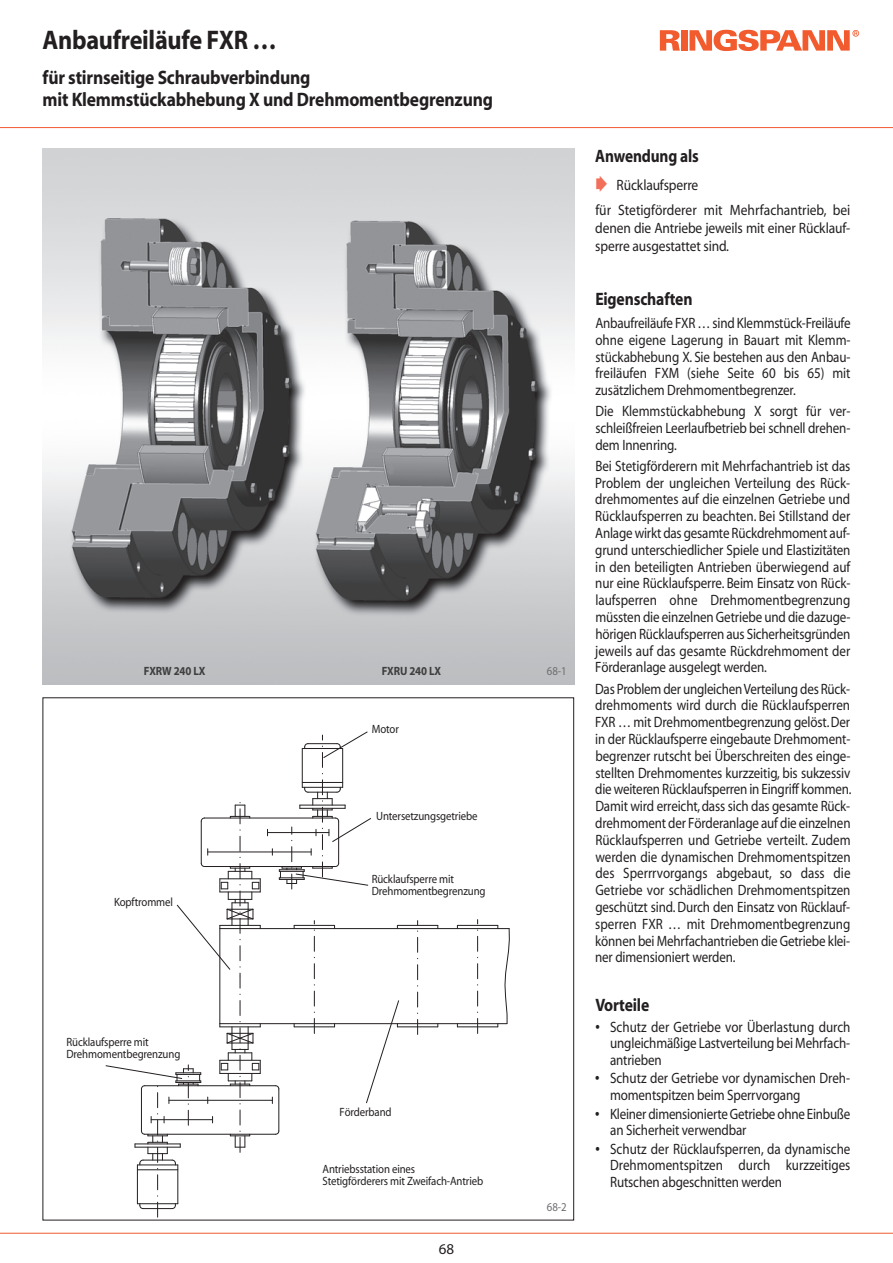
<style>
.page{position:relative;width:893px;height:1263px;background:#fff}
.page>*{position:absolute;margin:0;border:0;box-sizing:border-box;transform-origin:0 0}
.t1{font:700 27px "Myriad";letter-spacing:-.01em;color:#231f20;scale:.9 1}
.t2{font:700 19.5px/22.2px "Myriad";letter-spacing:-.01em;color:#231f20;scale:.9 1}
.t3{font:700 18px "Myriad";letter-spacing:-.01em;color:#231f20;scale:.87 1}
.t4{font:700 18px "Myriad";letter-spacing:-.01em;color:#231f20;scale:.85 1}
.t5{font:15px/16.8px "Myriad";letter-spacing:-.01em;color:#231f20;text-align:justify;scale:.87 1}
.t6{font:15px/24.3px "Myriad";letter-spacing:-.01em;color:#231f20;scale:.9 1}
.t7{font:15px "Myriad";letter-spacing:-.01em;color:#231f20}
.t8{font:12px/12px "Myriad";letter-spacing:-.01em;color:#231f20;scale:.9 1}
.t9{font:700 12px "Myriad";letter-spacing:-.01em;color:#3e3e3f;scale:.9 1}
.t10{font:12px "Myriad";color:#6c6d70;scale:.9 1}
.s1{color:#f26f5a}
.s2{font-weight:700}
</style>
<div class="page">
<img style="left:43px;top:149px;width:531px;height:535px">
<hr style="left:0;top:127px;width:893px;height:1px;background:#f15b2e">
<hr style="left:0;top:1233px;width:893px;height:1px;background:#f15b2e">
<hr style="left:294px;top:1026px;width:41px;height:1px;background:#231f20">
<hr style="left:294px;top:925px;width:41px;height:1px;background:#231f20">
<hr style="left:397px;top:1026px;width:41px;height:1px;background:#231f20">
<hr style="left:397px;top:925px;width:41px;height:1px;background:#231f20">
<hr style="left:457px;top:925px;width:41px;height:1px;background:#231f20">
<hr style="left:220px;top:1023px;width:287px;height:1px;background:#231f20">
<hr style="left:457px;top:1026px;width:41px;height:1px;background:#231f20">
<svg style="left:477px;top:919px;width:1px;height:114px"></svg>
<svg style="left:417px;top:920px;width:1px;height:114px"></svg>
<svg style="left:314px;top:920px;width:1px;height:113px"></svg>
<hr style="left:220px;top:928px;width:289px;height:1px;background:#231f20">
<hr style="left:145px;top:1085px;width:131px;height:1px;background:#231f20">
<hr style="left:145px;top:1134px;width:131px;height:1px;background:#231f20">
<hr style="left:278px;top:1089px;width:1px;height:42px;background:#231f20">
<svg style="left:275px;top:1085px;width:5px;height:5px"></svg>
<svg style="left:275px;top:1130px;width:5px;height:5px"></svg>
<hr style="left:169px;top:1100px;width:103px;height:1px;background:#231f20">
<svg style="left:505px;top:928px;width:5px;height:96px"></svg>
<hr style="left:204px;top:866px;width:131px;height:1px;background:#231f20">
<hr style="left:204px;top:818px;width:131px;height:1px;background:#231f20">
<hr style="left:208px;top:851px;width:103px;height:1px;background:#231f20">
<hr style="left:267px;top:832px;width:62px;height:1px;background:#231f20">
<svg style="left:660px;top:30px;width:20px;height:21px"></svg>
<div style="left:681px;top:30px;width:6px;height:21px;background:#f15b2e"></div>
<svg style="left:689px;top:30px;width:170px;height:21px"></svg>
<svg style="left:105px;top:802px;width:156px;height:415px"></svg>
<svg style="left:365px;top:1000px;width:35px;height:104px"></svg>
<svg style="left:279px;top:731px;width:92px;height:158px"></svg>
<p class="t1" style="left:43px;top:30px;width:262px">Anbaufreiläufe FXR …</p>
<p class="t2" style="left:43px;top:68px;width:502px">für stirnseitige Schraubverbindung<br>mit Klemmstückabhebung X und Drehmomentbegrenzung</p>
<p class="t9" style="left:144px;top:666px;width:70px">FXRW 240 LX</p>
<p class="t9" style="left:382px;top:666px;width:67px">FXRU 240 LX</p>
<p class="t8" style="left:372px;top:724px;width:32px">Motor</p>
<p class="t8" style="left:114px;top:897px;width:67px">Kopftrommel</p>
<p class="t8" style="left:67px;top:1037px;width:128px">Rücklaufsperre mit<br>Drehmomentbegrenzung</p>
<p class="t8" style="left:376px;top:811px;width:114px">Untersetzungsgetriebe</p>
<p class="t8" style="left:372px;top:873px;width:128px">Rücklaufsperre mit<br>Drehmomentbegrenzung</p>
<p class="t8" style="left:340px;top:1107px;width:59px">Förderband</p>
<p class="t8" style="left:323px;top:1164px;width:180px">Antriebsstation eines<br>Stetigförderers mit Zweifach-Antrieb</p>
<p class="t7" style="left:439px;top:1243px;width:17px">68</p>
<p class="t10" style="left:547px;top:666px;width:23px">68-1</p>
<p class="t10" style="left:547px;top:1202px;width:23px">68-2</p>
<p class="t4" style="left:595px;top:149px;width:123px">Anwendung als</p>
<p class="t6" style="left:595px;top:175px;width:285px"><span class="s1">➧</span> Rücklaufsperre<br>für Stetigförderer mit Mehrfachantrieb, bei</p>
<p class="t6" style="left:595px;top:220px;width:285px;line-height:18px">denen die Antriebe jeweils mit einer Rücklauf&shy;sperre ausgestattet sind.</p>
<p class="t3" style="left:595px;top:292px;width:113px">Eigenschaften</p>
<p class="t5" style="left:595px;top:316px;width:295px">Anbaufreiläufe FXR … sind Klemmstück-Freiläufe ohne eigene Lagerung in Bauart mit Klemm&shy;stückabhebung X. Sie bestehen aus den Anbau&shy;freiläufen FXM (siehe Seite 60 bis 65) mit zusätzlichem Drehmomentbegrenzer.</p>
<p class="t5" style="left:595px;top:404px;width:295px">Die Klemmstückabhebung X sorgt für ver&shy;schleißfreien Leerlaufbetrieb bei schnell drehen&shy;dem Innenring.</p>
<p class="t5" style="left:595px;top:459px;width:295px">Bei Stetigförderern mit Mehrfachantrieb ist das Problem der ungleichen Verteilung des Rück&shy;drehmomentes auf die einzelnen Getriebe und Rücklaufsperren zu beachten. Bei Stillstand der Anlage wirkt das gesamte Rückdrehmoment auf&shy;grund unterschied licher Spiele und Elastizitäten in den beteiligten Antrieben überwiegend auf nur eine Rücklaufsperre. Beim Einsatz von Rück&shy;laufsperren ohne Drehmomentbegrenzung müssten die einzelnen Getriebe und die dazuge&shy;höri gen Rücklaufsperren aus Sicherheitsgründen jeweils auf das gesamte Rückdrehmoment der Förderanlage ausgelegt werden.</p>
<p class="t5" style="left:595px;top:681px;width:296px">Das Problem der ungleichen Verteilung des Rück&shy;drehmoments wird durch die Rücklaufsperren FXR … mit Drehmomentbe grenzung gelöst. Der in der Rücklaufsperre eingebaute Drehmoment&shy;begrenzer rutscht bei Überschreiten des einge&shy;stellten Drehmomentes kurzzeitig, bis sukzessiv die weiteren Rücklaufsperren in Eingriff kommen.<br>Damit wird erreicht, dass sich das gesamte Rück&shy;drehmoment der Förderanlage auf die einzelnen Rücklaufsperren und Getriebe verteilt. Zudem werden die dynamischen Drehmomentspitzen des Sperrrvorgangs abgebaut, so dass die Getriebe vor schädlichen Drehmomentspitzen geschützt sind. Durch den Einsatz von Rücklauf&shy;sperren FXR … mit Drehmomentbegrenzung können bei Mehrfachantrieben die Getriebe klei&shy;ner dimensioniert werden.</p>
<p class="t3" style="left:595px;top:998px;width:64px">Vorteile</p>
<p class="t5" style="left:610px;top:1020px;width:278px;text-indent:-15px"><span class="s2">•</span> Schutz der Getriebe vor Überlastung durch ungleichmäßige Last verteilung bei Mehrfach&shy;antrieben</p>
<p class="t5" style="left:610px;top:1071px;width:277px;text-indent:-15px"><span class="s2">•</span> Schutz der Getriebe vor dynami schen Dreh&shy;momentspitzen beim Sperrvorgang</p>
<p class="t5" style="left:610px;top:1106px;width:278px;text-indent:-15px"><span class="s2">•</span> Kleiner dimensionierte Getriebe ohne Einbuße an Sicherheit verwendbar</p>
<p class="t5" style="left:610px;top:1142px;width:278px;text-indent:-15px"><span class="s2">•</span> Schutz der Rücklaufsperren, da dynamische Drehmomentspitzen durch kurzzeitiges Rutschen abgeschnitten werden</p>
</div>
